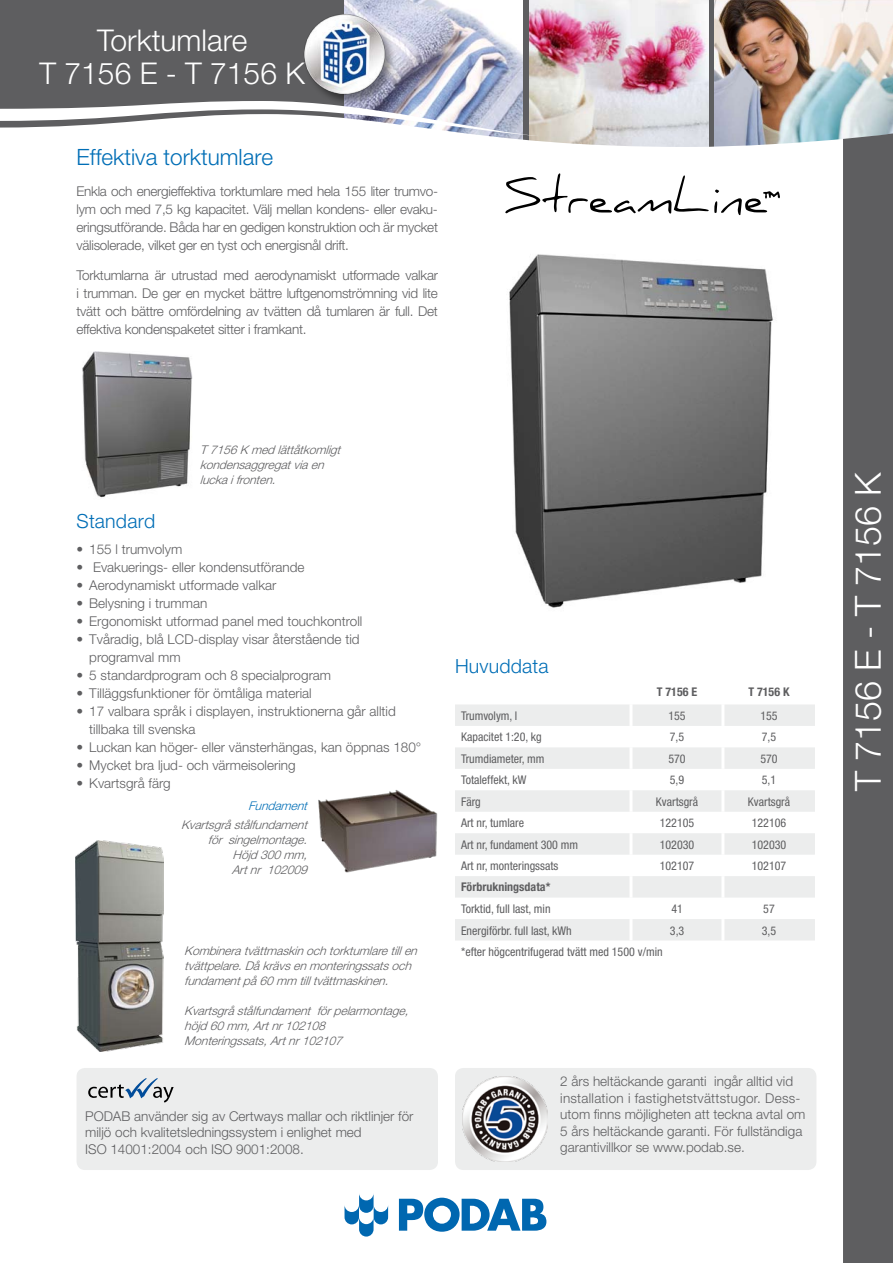
<style>
.page{position:relative;width:893px;height:1263px;background:#fff}
.page>*{position:absolute;margin:0;border:0;box-sizing:border-box;transform-origin:0 0}
.t1{font:300 36px "Helvetica Neue LT Std";color:#fff}
.t2{font:300 30px/33px "Helvetica Neue LT Std";color:#fff;text-align:center}
.t3{font:300 22.5px "Helvetica Neue LT Std";color:#006eb6}
.t4{font:300 19.5px "Helvetica Neue LT Std";letter-spacing:.01em;color:#006eb6}
.t5{font:300 13.5px/18px "Helvetica Neue LT Std";color:#5e5e60}
.t6{font:italic 300 12px/15px "Helvetica Neue LT Std";color:#5e5e60}
.t7{font:condensed 12px "Helvetica Neue LT";color:#5e5e60}
.t8{font:700 condensed 12px "Helvetica Neue LT";color:#5e5e60}
.t9{font:italic 300 12px "Helvetica Neue LT Std";color:#006eb6}
</style>
<div class="page">
<div style="left:0;top:0;width:893px;height:149px;background:#5e5e60"></div>
<img style="left:714px;top:0;width:179px;height:133px">
<img style="left:530px;top:0;width:178px;height:101px">
<img style="left:344px;top:0;width:179px;height:101px">
<svg style="left:0;top:101px;width:846px;height:48px;background:#d5d7db"></svg>
<div style="left:843px;top:133px;width:50px;height:1130px;background:#5e5e60"></div>
<div style="left:303px;top:13px;width:94px;height:93px;background:#000;opacity:.45"></div>
<img style="left:303px;top:10px;width:86px;height:89px">
<svg style="left:399px;top:1198px;width:147px;height:34px"></svg>
<svg style="left:345px;top:1194px;width:43px;height:42px"></svg>
<div style="left:77px;top:1068px;width:361px;height:102px;background:#eceded;border-radius:9px"></div>
<div style="left:455px;top:1068px;width:361px;height:102px;background:#eceded;border-radius:9px"></div>
<img style="left:462px;top:1076px;width:85px;height:85px">
<svg style="left:88px;top:1078px;width:86px;height:24px"></svg>
<img style="left:318px;top:790px;width:120px;height:83px">
<svg style="left:505px;top:173px;width:275px;height:42px"></svg>
<svg style="left:455px;top:705px;width:360px;height:235px;fill:#eceded"></svg>
<hr style="left:629px;top:704px;width:3px;height:22px;background:#fff">
<hr style="left:721px;top:704px;width:3px;height:22px;background:#fff">
<hr style="left:629px;top:726px;width:3px;height:21px;background:#fff">
<hr style="left:721px;top:726px;width:3px;height:21px;background:#fff">
<hr style="left:629px;top:747px;width:3px;height:22px;background:#fff">
<hr style="left:721px;top:747px;width:3px;height:22px;background:#fff">
<hr style="left:629px;top:769px;width:3px;height:21px;background:#fff">
<hr style="left:721px;top:769px;width:3px;height:21px;background:#fff">
<hr style="left:629px;top:790px;width:3px;height:22px;background:#fff">
<hr style="left:721px;top:790px;width:3px;height:22px;background:#fff">
<hr style="left:629px;top:812px;width:3px;height:21px;background:#fff">
<hr style="left:721px;top:812px;width:3px;height:21px;background:#fff">
<hr style="left:629px;top:833px;width:3px;height:22px;background:#fff">
<hr style="left:721px;top:833px;width:3px;height:22px;background:#fff">
<hr style="left:629px;top:855px;width:3px;height:21px;background:#fff">
<hr style="left:721px;top:855px;width:3px;height:21px;background:#fff">
<hr style="left:629px;top:876px;width:3px;height:21px;background:#fff">
<hr style="left:721px;top:876px;width:3px;height:21px;background:#fff">
<hr style="left:629px;top:897px;width:3px;height:22px;background:#fff">
<hr style="left:721px;top:897px;width:3px;height:22px;background:#fff">
<hr style="left:629px;top:919px;width:3px;height:21px;background:#fff">
<hr style="left:721px;top:919px;width:3px;height:21px;background:#fff">
<img style="left:75px;top:840px;width:89px;height:211px">
<img style="left:82px;top:352px;width:111px;height:146px">
<img style="left:509px;top:254px;width:265px;height:354px">
<h2 class="t2" style="left:40px;top:23px;width:267px">Torktumlare<br>T 7156 E - T 7156 K</h2>
<h3 class="t3" style="left:77px;top:143px;width:198px">Effektiva torktumlare</h3>
<p class="t5" style="left:77px;top:182px;width:363px;text-align:justify">Enkla och energieffektiva torktumlare med hela 155 liter trumvo&shy;lym och med 7,5 kg kapacitet. Välj mellan kondens- eller evaku&shy;eringsutförande. Båda har en gedigen konstruktion och är mycket välisolerade, vilket ger en tyst och energisnål drift.</p>
<p class="t5" style="left:77px;top:266px;width:363px;text-align:justify">Torktumlarna är utrustad med aerodynamiskt utformade valkar i trumman. De ger en mycket bättre luftgenomströmning vid lite tvätt och bättre omfördelning av tvätten då tumlaren är full. Det effektiva kondenspaketet sitter i framkant.</p>
<p class="t6" style="left:200px;top:442px;width:146px">T7156Kmedlättåtkomligt kondensaggregatviaen luckaifronten.</p>
<h3 class="t4" style="left:77px;top:510px;width:80px">Standard</h3>
<p class="t5" style="left:77px;top:540px;width:107px">• 155 l trumvolym</p>
<p class="t5" style="left:77px;top:558px;width:230px">• Evakuerings- eller kondensutförande</p>
<p class="t5" style="left:77px;top:576px;width:201px">• Aerodynamiskt utformade valkar</p>
<p class="t5" style="left:77px;top:594px;width:132px">• Belysning i trumman</p>
<p class="t5" style="left:77px;top:612px;width:287px">• Ergonomiskt utformad panel med touchkontroll</p>
<p class="t5" style="left:89px;top:630px;width:272px;text-indent:-13px">• Tvåradig, blå LCD-display visar återstående tid programval mm</p>
<p class="t5" style="left:77px;top:666px;width:256px">• 5 standardprogram och 8 specialprogram</p>
<p class="t5" style="left:77px;top:684px;width:237px">• Tilläggsfunktioner för ömtåliga material</p>
<p class="t5" style="left:89px;top:702px;width:308px;text-indent:-13px">• 17 valbara språk i displayen, instruktionerna går alltid tillbaka till svenska</p>
<p class="t5" style="left:77px;top:738px;width:346px">• Luckan kan höger- eller vänsterhängas, kan öppnas 180°</p>
<p class="t5" style="left:77px;top:756px;width:221px">• Mycket bra ljud- och värmeisolering</p>
<p class="t5" style="left:77px;top:774px;width:96px">• Kvartsgrå färg</p>
<p class="t9" style="left:248px;top:798px;width:65px">Fundament</p>
<p class="t6" style="left:181px;top:817px;width:132px;text-align:right">Kvartsgråstålfundament för singelmontage.<br>Höjd300mm,<br>Artnr 102009</p>
<p class="t6" style="left:184px;top:943px;width:238px">Kombineratvättmaskinochtorktumlaretillen tvättpelare.Dåkrävsenmonteringssatsoch fundamentpå60mm tilltvättmaskinen.</p>
<p class="t6" style="left:184px;top:1003px;width:230px">Kvartsgråstålfundament förpelarmontage, höjd60mm,Artnr102108<br>Monteringssats,Artnr102107</p>
<p class="t5" style="left:85px;top:1107px;width:330px;line-height:16.5px">PODAB använder sig av Certways mallar och riktlinjer för miljö och kvalitetsledningssystem i enlighet med<br>ISO 14001:2004 och ISO 9001:2008.</p>
<h3 class="t4" style="left:455px;top:654px;width:95px">Huvuddata</h3>
<p class="t8" style="left:657px;top:684px;width:42px">T 7156 E</p>
<p class="t8" style="left:748px;top:684px;width:43px">T 7156 K</p>
<p class="t7" style="left:461px;top:709px;width:58px">Trumvolym, l</p>
<p class="t7" style="left:668px;top:709px;width:19px">155</p>
<p class="t7" style="left:760px;top:709px;width:19px">155</p>
<p class="t7" style="left:461px;top:730px;width:82px">Kapacitet 1:20, kg</p>
<p class="t7" style="left:670px;top:730px;width:16px">7,5</p>
<p class="t7" style="left:762px;top:730px;width:16px">7,5</p>
<p class="t7" style="left:461px;top:752px;width:85px">Trumdiameter, mm</p>
<p class="t7" style="left:668px;top:752px;width:19px">570</p>
<p class="t7" style="left:760px;top:752px;width:19px">570</p>
<p class="t7" style="left:461px;top:773px;width:67px">Totaleffekt, kW</p>
<p class="t7" style="left:670px;top:773px;width:16px">5,9</p>
<p class="t7" style="left:762px;top:773px;width:16px">5,1</p>
<p class="t7" style="left:461px;top:794px;width:21px">Färg</p>
<p class="t7" style="left:656px;top:794px;width:44px">Kvartsgrå</p>
<p class="t7" style="left:748px;top:794px;width:44px">Kvartsgrå</p>
<p class="t7" style="left:461px;top:816px;width:65px">Art nr, tumlare</p>
<p class="t7" style="left:660px;top:816px;width:36px">122105</p>
<p class="t7" style="left:752px;top:816px;width:36px">122106</p>
<p class="t7" style="left:461px;top:837px;width:119px">Art nr, fundament 300 mm</p>
<p class="t7" style="left:660px;top:837px;width:36px">102030</p>
<p class="t7" style="left:752px;top:837px;width:36px">102030</p>
<p class="t7" style="left:461px;top:859px;width:99px">Art nr, monteringssats</p>
<p class="t7" style="left:660px;top:859px;width:36px">102107</p>
<p class="t7" style="left:752px;top:859px;width:36px">102107</p>
<p class="t8" style="left:461px;top:880px;width:91px">Förbrukningsdata*</p>
<p class="t7" style="left:461px;top:902px;width:91px">Torktid, full last, min</p>
<p class="t7" style="left:671px;top:902px;width:13px">41</p>
<p class="t7" style="left:763px;top:902px;width:13px">57</p>
<p class="t7" style="left:461px;top:923px;width:112px">Energiförbr. full last, kWh</p>
<p class="t7" style="left:670px;top:923px;width:16px">3,3</p>
<p class="t7" style="left:762px;top:923px;width:16px">3,5</p>
<p class="t7" style="left:461px;top:945px;width:203px">*efter högcentrifugerad tvätt med 1500 v/min</p>
<p class="t5" style="left:560px;top:1073px;width:247px;line-height:16.5px">2 års heltäckande garanti ingår alltid vid installation i fastighetstvättstugor. Dess&shy;utom finns möjligheten att teckna avtal om 5 års heltäckande garanti. För fullständiga garantivillkor se www.podab.se.</p>
<h1 class="t1" style="left:846px;top:791px;width:320px;rotate:-90deg">T 7156 E - T 7156 K</h1>
</div>
